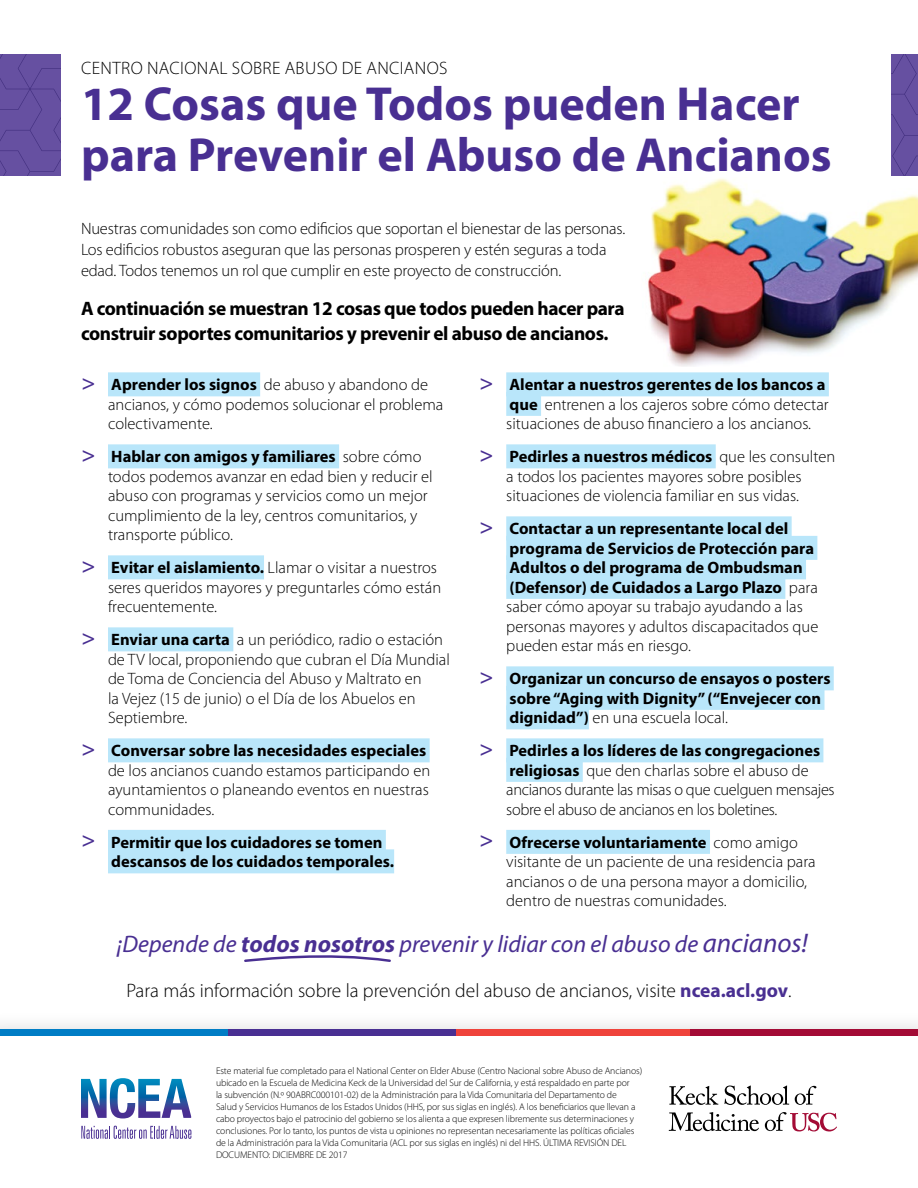
<style>
.page{position:relative;width:918px;height:1188px;background:#fff}
.page>*{position:absolute;margin:0;border:0;box-sizing:border-box;transform-origin:0 0}
.Body{font:700 48px/51px "Myriad Pro";color:#492f92}
.Body-2{font:italic 24px "Myriad Pro";color:#492f92}
.Body-3{font:700 19.5px/25.5px "Myriad Pro";letter-spacing:-.02em;color:#000}
.Body-4{font:300 19.5px "Myriad Pro";color:#000}
.Body-5{font:300 18px "Myriad Pro";letter-spacing:.02em;color:#000}
.Body-6{font:300 16.5px/19.5px "Myriad Pro";color:#000}
.t1{font:700 16.5px/19.5px "Myriad Pro";color:#000}
.Body-7{font:300 16.5px/19.5px "Myriad Pro";letter-spacing:-.02em;color:#000}
.footnote{font:300 9.75px/12px "Myriad Pro";letter-spacing:-.01em;color:#000}
.s1{font-family:"Verb Cond";font-weight:400;font-size:24px;color:#492f92}
.s2{font-weight:700}
.s3{font-weight:300}
.s4{font-size:27px}
.s5{font-weight:700;color:#492f92}
</style>
<div class="page">
<img style="left:648px;top:178px;width:270px;height:188px">
<svg style="left:0;top:54px;width:61px;height:122px;background:#644e9f"></svg>
<svg style="left:891px;top:54px;width:27px;height:122px;background:#644e9f"></svg>
<div style="left:108px;top:372px;width:152px;height:24px;background:#b9e6fa"></div>
<div style="left:108px;top:444px;width:231px;height:24px;background:#b9e6fa"></div>
<div style="left:108px;top:555px;width:156px;height:24px;background:#b9e6fa"></div>
<div style="left:108px;top:627px;width:125px;height:24px;background:#b9e6fa"></div>
<div style="left:108px;top:738px;width:322px;height:24px;background:#b9e6fa"></div>
<div style="left:108px;top:830px;width:278px;height:24px;background:#b9e6fa"></div>
<div style="left:108px;top:849px;width:286px;height:24px;background:#b9e6fa"></div>
<div style="left:506px;top:372px;width:323px;height:24px;background:#b9e6fa"></div>
<div style="left:506px;top:392px;width:35px;height:24px;background:#b9e6fa"></div>
<div style="left:506px;top:444px;width:210px;height:24px;background:#b9e6fa"></div>
<div style="left:506px;top:516px;width:286px;height:24px;background:#b9e6fa"></div>
<div style="left:506px;top:536px;width:311px;height:24px;background:#b9e6fa"></div>
<div style="left:506px;top:555px;width:300px;height:24px;background:#b9e6fa"></div>
<div style="left:506px;top:575px;width:279px;height:24px;background:#b9e6fa"></div>
<div style="left:506px;top:666px;width:328px;height:24px;background:#b9e6fa"></div>
<div style="left:506px;top:686px;width:319px;height:24px;background:#b9e6fa"></div>
<div style="left:506px;top:705px;width:83px;height:24px;background:#b9e6fa"></div>
<div style="left:506px;top:738px;width:317px;height:24px;background:#b9e6fa"></div>
<div style="left:506px;top:758px;width:77px;height:24px;background:#b9e6fa"></div>
<div style="left:506px;top:830px;width:204px;height:24px;background:#b9e6fa"></div>
<svg style="left:244px;top:955px;width:147px;height:7px"></svg>
<div style="left:0;top:1010px;width:918px;height:178px;background:#f9f9f9"></div>
<div style="left:0;top:1033px;width:918px;height:155px;background:#fff"></div>
<svg style="left:81px;top:1126px;width:110px;height:13px"></svg>
<svg style="left:81px;top:1078px;width:110px;height:40px"></svg>
<svg style="left:724px;top:1086px;width:65px;height:19px"></svg>
<svg style="left:669px;top:1086px;width:49px;height:19px"></svg>
<svg style="left:765px;top:1112px;width:72px;height:19px"></svg>
<svg style="left:795px;top:1086px;width:21px;height:19px"></svg>
<svg style="left:669px;top:1112px;width:90px;height:19px"></svg>
<div style="left:685px;top:1029px;width:233px;height:7px;background:#a30b35"></div>
<div style="left:0;top:1029px;width:233px;height:7px;background:#007dc5"></div>
<div style="left:228px;top:1029px;width:234px;height:7px;background:#492f92"></div>
<div style="left:456px;top:1029px;width:234px;height:7px;background:#ef433b"></div>
<p class="Body-5" style="left:81px;top:57px;width:368px">CENTRO NACIONAL SOBRE ABUSO DE ANCIANOS</p>
<p class="Body" style="left:81px;top:76px;width:752px">12 Cosas que Todos pueden Hacer para Prevenir el Abuso de Ancianos</p>
<p class="Body-6" style="left:81px;top:217px;width:546px;line-height:21px">Nuestras comunidades son como edificios que soportan el bienestar de las personas.<br>Los edificios robustos aseguran que las personas prosperen y estén seguras a toda edad. Todos tenemos un rol que cumplir en este proyecto de construcción.</p>
<p class="Body-3" style="left:81px;top:295px;width:545px">A continuación se muestran 12 cosas que todos pueden hacer para construir soportes comunitarios y prevenir el abuso de ancianos.</p>
<p class="Body-6" style="left:108px;top:375px;width:337px;text-indent:-27px"><span class="s1">&gt;</span> <span class="s2">Aprender los signos</span> de abuso y abandono de ancianos, y cómo podemos solucionar el problema colectivamente.</p>
<p class="Body-6" style="left:108px;top:447px;width:326px;text-indent:-27px"><span class="s1">&gt;</span> <span class="s2">Hablar con amigos y familiares</span> sobre cómo todos podemos avanzar en edad bien y reducir el abuso con programas y servicios como un mejor cumplimiento de la ley, centros comunitarios, y transporte público.</p>
<p class="Body-6" style="left:108px;top:558px;width:335px;text-indent:-27px"><span class="s1">&gt;</span> <span class="s2">Evitar el aislamiento.</span> Llamar o visitar a nuestros seres queridos mayores y preguntarles cómo están frecuentemente.</p>
<p class="Body-6" style="left:108px;top:630px;width:343px;text-indent:-27px"><span class="s1">&gt;</span> <span class="s2">Enviar una carta</span> a un periódico, radio o estación de TV local, proponiendo que cubran el Día Mundial de Toma de Conciencia del Abuso y Maltrato en<br>la Vejez (15 de junio) o el Día de los Abuelos en Septiembre.</p>
<p class="Body-6" style="left:108px;top:741px;width:324px;text-indent:-27px"><span class="s1">&gt;</span> <span class="s2">Conversar sobre las necesidades especiales </span>de los ancianos cuando estamos participando en ayuntamientos o planeando eventos en nuestras communidades.</p>
<p class="t1" style="left:111px;top:832px;width:284px;text-indent:-30px"><span class="s1">&gt;</span> Permitir que los cuidadores se tomen descansos de los cuidados temporales.</p>
<p class="Body-6" style="left:506px;top:375px;width:324px;text-indent:-27px"><span class="s1">&gt;</span> <span class="s2">Alentar a nuestros gerentes de los bancos a que</span> entrenen a los cajeros sobre cómo detectar situaciones de abuso financiero a los ancianos.</p>
<p class="Body-6" style="left:479px;top:447px;width:357px;text-align:center"><span class="s1">&gt;</span> <span class="s2">Pedirles a nuestros médicos</span> que les consulten a todos los pacientes mayores sobre posibles situaciones de violencia familiar en sus vidas.</p>
<p class="t1" style="left:506px;top:519px;width:314px;text-indent:-27px"><span class="s1">&gt;</span> Contactar a un representante local del programa de Servicios de Protección para Adultos o del programa de Ombudsman (Defensor) de Cuidados a Largo Plazo <span class="s3">para saber cómo apoyar su trabajo ayudando a las personas mayores y adultos discapacitados que pueden estar más en riesgo.</span></p>
<p class="t1" style="left:510px;top:669px;width:322px;text-indent:-30px"><span class="s1">&gt;</span> Organizar un concurso de ensayos o posters sobre “Aging with Dignity” (“Envejecer con dignidad”) <span class="s3">en una escuela local.</span></p>
<p class="Body-7" style="left:506px;top:741px;width:330px;text-indent:-27px"><span class="s1">&gt;</span> <span class="s2">Pedirles a los líderes de las congregaciones religiosas</span> que den charlas sobre el abuso de ancianos durante las misas o que cuelguen mensajes sobre el abuso de ancianos en los boletines.</p>
<p class="Body-6" style="left:506px;top:832px;width:311px;text-indent:-27px"><span class="s1">&gt;</span> <span class="s2">Ofrecerse voluntariamente</span> como amigo visitante de un paciente de una residencia para ancianos o de una persona mayor a domicilio, dentro de nuestras comunidades.</p>
<p class="Body-2" style="left:117px;top:929px;width:693px">¡Depende de <span class="s2">todos nosotros</span> prevenir y lidiar con el abuso de <span class="s4">ancianos!</span></p>
<p class="Body-4" style="left:126px;top:979px;width:667px">Para más información sobre la prevención del abuso de ancianos, visite <span class="s5">ncea.acl.gov</span>.</p>
<p class="footnote" style="left:216px;top:1064px;width:428px">Este material fue completado para el National Center on Elder Abuse (Centro Nacional sobre Abuso de Ancianos) ubicado en la Escuela de Medicina Keck de la Universidad del Sur de California, y está respaldado en parte por<br>la subvención (N.º 90ABRC000101-02) de la Administración para la Vida Comunitaria del Departamento de<br>Salud y Servicios Humanos de los Estados Unidos (HHS, por sus siglas en inglés). A los beneficiarios que llevan a cabo proyectos bajo el patrocinio del gobierno se los alienta a que expresen libremente sus determinaciones y conclusiones. Por lo tanto, los puntos de vista u opiniones no representan necesariamente las políticas oficiales de la Administración para la Vida Comunitaria (ACL por sus siglas en inglés) ni del HHS. ÚLTIMA REVISIÓN DEL DOCUMENTO: DICIEMBRE DE 2017</p>
</div>
